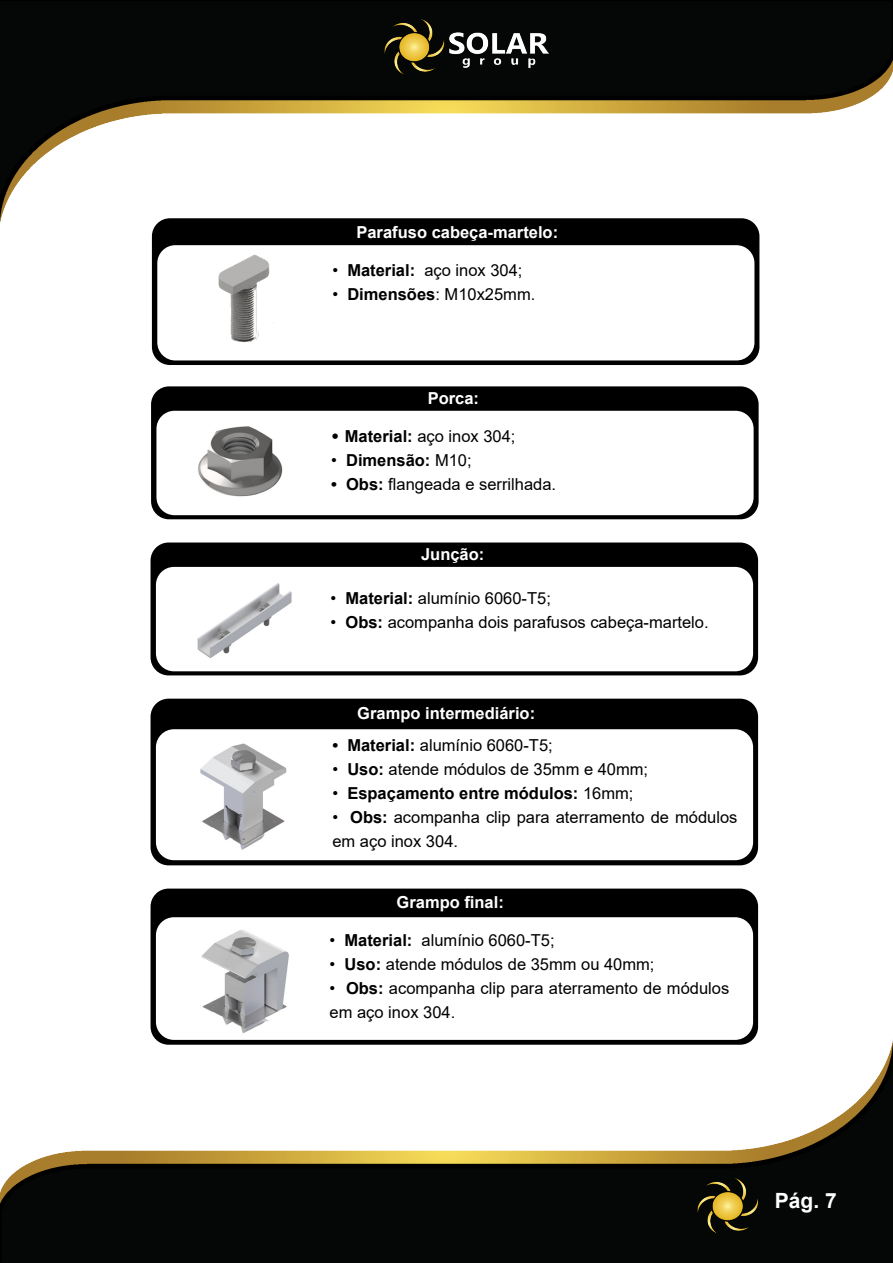
<style>
.page{position:relative;width:893px;height:1263px;background:#fff}
.page>*{position:absolute;margin:0;border:0;box-sizing:border-box;transform-origin:0 0}
.t1{font:700 21px "Arial";color:#fff}
.t2{font:16.5px/24px "Arial";color:#000}
.t3{font:700 16.5px "Arial";color:#fff}
.t4{font:700 16.5px "Arial";color:#000}
.s1{font-weight:700}
.s2{font-weight:900}
.s3{font-weight:400}
</style>
<div class="page">
<img style="left:0;top:0;width:893px;height:1263px">
<img style="left:385px;top:19px;width:164px;height:55px">
<img style="left:697px;top:1178px;width:62px;height:55px">
<div style="left:152px;top:218px;width:607px;height:147px;background:#000;border-radius:18px"></div>
<div style="left:157px;top:245px;width:597px;height:115px;background:#fff;border-radius:18px"></div>
<img style="left:218px;top:254px;width:56px;height:89px">
<div style="left:151px;top:386px;width:608px;height:133px;background:#000;border-radius:18px"></div>
<div style="left:156px;top:411px;width:598px;height:104px;background:#fff;border-radius:18px"></div>
<img style="left:198px;top:426px;width:85px;height:71px">
<div style="left:151px;top:888px;width:607px;height:157px;background:#000;border-radius:18px"></div>
<div style="left:156px;top:917px;width:597px;height:123px;background:#fff;border-radius:18px"></div>
<div style="left:151px;top:699px;width:607px;height:166px;background:#000;border-radius:18px"></div>
<div style="left:156px;top:729px;width:597px;height:131px;background:#fff;border-radius:18px"></div>
<div style="left:151px;top:542px;width:607px;height:133px;background:#000;border-radius:18px"></div>
<div style="left:156px;top:567px;width:597px;height:104px;background:#fff;border-radius:18px"></div>
<img style="left:201px;top:929px;width:88px;height:104px">
<img style="left:197px;top:583px;width:95px;height:76px">
<img style="left:200px;top:743px;width:87px;height:107px">
<p class="t3" style="left:356px;top:220px;width:203px">Parafuso cabeça-martelo:</p>
<p class="t2" style="left:332px;top:258px;width:192px">• <span class="s1">Material:</span> aço inox 304;</p>
<p class="t2" style="left:332px;top:282px;width:204px">• <span class="s1">Dimensões</span>: M10x25mm.</p>
<p class="t3" style="left:428px;top:386px;width:53px">Porca:</p>
<p class="t2" style="left:331px;top:424px;width:186px"><span class="s2">•</span> <span class="s1">Material:</span> aço inox 304;</p>
<p class="t4" style="left:331px;top:448px;width:142px"><span class="s3">•</span> Dimensão: <span class="s3">M10;</span></p>
<p class="t2" style="left:331px;top:472px;width:226px"><span class="s1">• Obs:</span> flangeada e serrilhada.</p>
<p class="t3" style="left:421px;top:543px;width:65px">Junção:</p>
<p class="t2" style="left:331px;top:586px;width:222px">• <span class="s1">Material:</span> alumínio 6060-T5;</p>
<p class="t2" style="left:331px;top:610px;width:380px">• <span class="s1">Obs:</span> acompanha dois parafusos cabeça-martelo.</p>
<p class="t3" style="left:357px;top:702px;width:179px">Grampo intermediário:</p>
<p class="t2" style="left:332px;top:733px;width:222px"><span class="s1">• Material:</span> alumínio 6060-T5;</p>
<p class="t2" style="left:332px;top:757px;width:317px">• <span class="s1">Uso:</span> atende módulos de 35mm e 40mm;</p>
<p class="t4" style="left:332px;top:782px;width:303px"><span class="s3">•</span> Espaçamento entre módulos: <span class="s3">16mm;</span></p>
<p class="t2" style="left:332px;top:805px;width:406px">• <span class="s1">Obs:</span> acompanha clip para aterramento de módulos em aço inox 304.</p>
<p class="t3" style="left:397px;top:891px;width:109px">Grampo final:</p>
<p class="t2" style="left:330px;top:928px;width:226px">• <span class="s1">Material:</span> alumínio 6060-T5;</p>
<p class="t2" style="left:330px;top:952px;width:326px">• <span class="s1">Uso:</span> atende módulos de 35mm ou 40mm;</p>
<p class="t2" style="left:330px;top:976px;width:401px">• <span class="s1">Obs:</span> acompanha clip para aterramento de módulos em aço inox 304.</p>
<p class="t1" style="left:775px;top:1186px;width:63px">Pág. 7</p>
</div>
